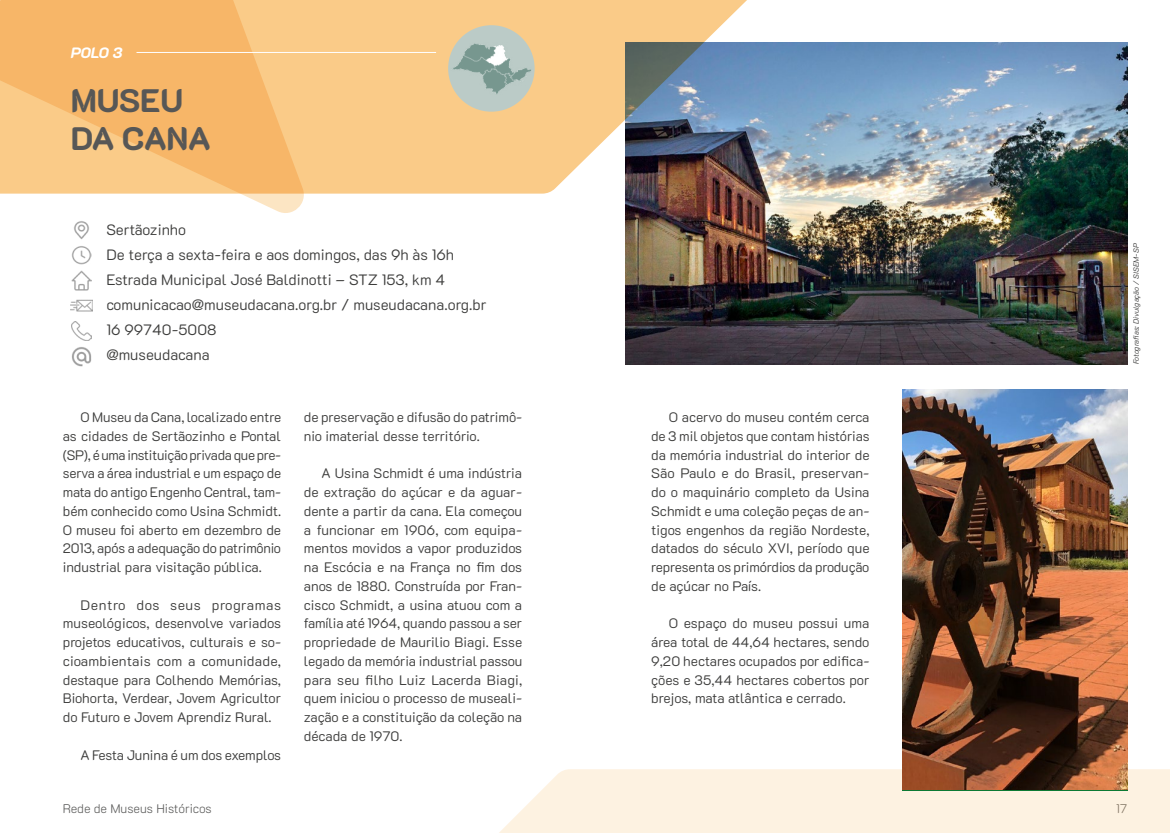
<style>
.page{position:relative;width:1170px;height:833px;background:#fff}
.page>*{position:absolute;margin:0;border:0;box-sizing:border-box;transform-origin:0 0}
.t1{font:800 32.5px/37.5px "K2 D";letter-spacing:-.01em;color:#575756}
.t2{font:300 15px/25px "K2 D";color:#3c3c3b}
.t3{font:italic 800 15px "K2 D";color:#fff}
.t4{font:300 13.75px/18.8px "K2 D";letter-spacing:-.005em;color:#3c3c3b;text-align:justify}
.t5{font:200 12.5px "K2 D";color:#575756}
.t6{font:italic 300 7.5px "K2 D";letter-spacing:-.015em;color:#3c3c3b}
</style>
<div class="page">
<svg style="left:241px;top:194px;width:63px;height:19px"></svg>
<img style="left:625px;top:43px;width:502px;height:321px">
<svg style="left:0;top:0;width:781px;height:194px;background:#e0b883"></svg>
<div style="left:499px;top:769px;width:670px;height:64px;background:#fdf2e1"></div>
<img style="left:902px;top:390px;width:225px;height:400px">
<img style="left:72px;top:246px;width:19px;height:19px">
<img style="left:74px;top:221px;width:15px;height:19px">
<img style="left:72px;top:271px;width:19px;height:19px">
<img style="left:71px;top:299px;width:21px;height:13px">
<img style="left:72px;top:321px;width:19px;height:20px">
<img style="left:72px;top:347px;width:20px;height:20px">
<div style="left:448px;top:25px;width:86px;height:87px;background:#bbcbc7;border-radius:50%"></div>
<img style="left:450px;top:43px;width:82px;height:51px">
<hr style="left:136px;top:52px;width:300px;height:1px;background:#fff">
<p class="t3" style="left:71px;top:44px;width:53px">POLO 3</p>
<h1 class="t1" style="left:71px;top:82px;width:141px">MUSEU<br>DA CANA</h1>
<p class="t2" style="left:106px;top:217px;width:382px">Sertãozinho<br>De terça a sexta-feira e aos domingos, das 9h às 16h<br>Estrada Municipal José Baldinotti – STZ 153, km 4 comunicacao@museudacana.org.br / museudacana.org.br<br>16 99740-5008<br>@museudacana</p>
<p class="t4" style="left:63px;top:408px;width:220px;text-indent:18px">O Museu da Cana, localizado entre as cidades de Sertãozinho e Pontal (SP), é uma instituição privada que pre&shy;serva a área industrial e um espaço de mata do antigo Engenho Central, tam&shy;bém conhecido como Usina Schmidt.<br>O museu foi aberto em dezembro de 2013, após a adequação do patrimônio industrial para visitação pública.</p>
<p class="t4" style="left:63px;top:595px;width:220px;text-indent:18px">Dentro dos seus programas museológicos, desenvolve variados projetos educativos, culturais e so&shy;cioambientais com a comunidade, destaque para Colhendo Memórias, Biohorta, Verdear, Jovem Agricultor do Futuro e Jovem Aprendiz Rural.</p>
<p class="t4" style="left:80px;top:745px;width:202px">A Festa Junina é um dos exemplos</p>
<p class="t4" style="left:304px;top:408px;width:220px">de preservação e difusão do patrimô&shy;nio imaterial desse território.</p>
<p class="t4" style="left:304px;top:464px;width:220px;text-indent:18px">A Usina Schmidt é uma indústria de extração do açúcar e da aguar&shy;dente a partir da cana. Ela começou a funcionar em 1906, com equipa&shy;mentos movidos a vapor produzidos na Escócia e na França no fim dos anos de 1880. Construída por Fran&shy;cisco Schmidt, a usina atuou com a família até 1964, quando passou a ser propriedade de Maurilio Biagi. Esse legado da memória industrial passou para seu filho Luiz Lacerda Biagi, quem iniciou o processo de museali&shy;zação e a constituição da coleção na década de 1970.</p>
<p class="t4" style="left:651px;top:408px;width:220px;text-indent:18px">O acervo do museu contém cerca de 3 mil objetos que contam histórias da memória industrial do interior de São Paulo e do Brasil, preservan&shy;do o maquinário completo da Usina Schmidt e uma coleção peças de an&shy;tigos engenhos da região Nordeste, datados do século XVI, período que representa os primórdios da produção de açúcar no País.</p>
<p class="t4" style="left:651px;top:614px;width:220px;text-indent:18px">O espaço do museu possui uma área total de 44,64 hectares, sendo 9,20 hectares ocupados por edifica&shy;ções e 35,44 hectares cobertos por brejos, mata atlântica e cerrado.</p>
<p class="t6" style="left:1131px;top:364px;width:122px;rotate:-90deg">Fotografias: Divulgação / SISEM-SP</p>
<p class="t5" style="left:63px;top:798px;width:150px">Rede de Museus Históricos</p>
<p class="t5" style="left:1115px;top:798px;width:13px">17</p>
</div>
